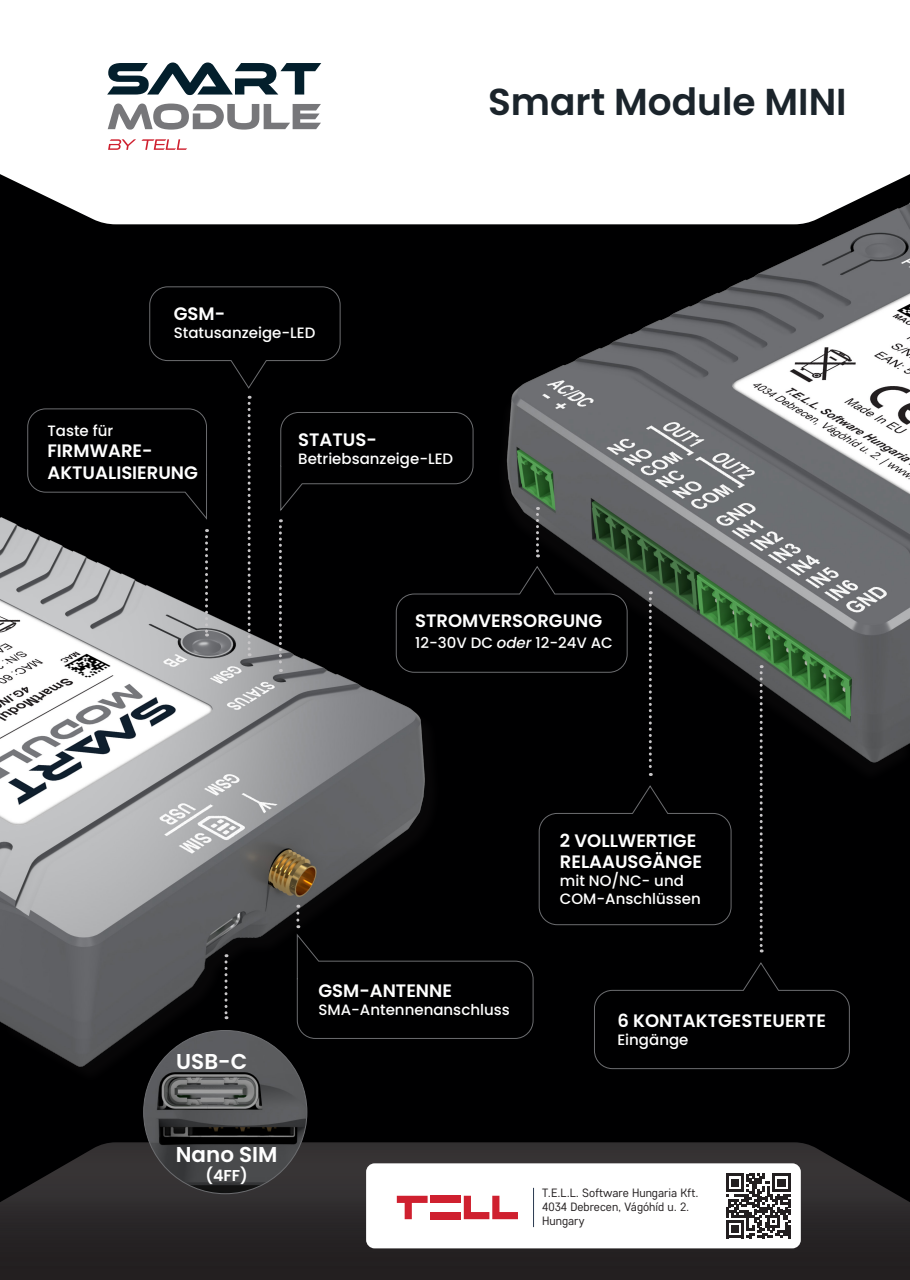
<style>
.page{position:relative;width:910px;height:1280px;background:#000001}
.page>*{position:absolute;margin:0;border:0;box-sizing:border-box;transform-origin:0 0}
.t1{font:600 37.5px "Poppins";color:#1b242b}
.t2{font:600 21.45px "Poppins";color:#fff}
.t3{font:600 18px/21.6px "Poppins";color:#fff}
.t4{font:600 15.75px "Poppins";color:#fff}
.t5{font:500 15px/18px "Poppins";color:#fff}
.t6{font:12px/14.4px "Core Sans D35";color:#231f20}
.s1{font-style:italic}
</style>
<div class="page">
<img style="left:488px;top:224px;width:422px;height:539px">
<div style="left:0;top:0;width:910px;height:224px;background:#fff"></div>
<svg style="left:0;top:1142px;width:910px;height:138px;background:#272426"></svg>
<img style="left:0;top:488px;width:301px;height:593px">
<svg style="left:205px;top:529px;width:3px;height:107px"></svg>
<svg style="left:225px;top:954px;width:3px;height:65px"></svg>
<svg style="left:248px;top:396px;width:3px;height:260px"></svg>
<svg style="left:279px;top:519px;width:3px;height:153px"></svg>
<img style="left:144px;top:1030px;width:163px;height:164px;border-radius:82px">
<div style="left:366px;top:1163px;width:435px;height:85px;background:#fff;border-radius:9px"></div>
<svg style="left:726px;top:1174px;width:64px;height:64px"></svg>
<hr style="left:533px;top:1188px;width:1px;height:39px;background:#2a3950">
<div style="left:430px;top:1212px;width:31px;height:7px;background:#cf202f"></div>
<div style="left:430px;top:1196px;width:31px;height:7px;background:#cf202f"></div>
<svg style="left:464px;top:1196px;width:54px;height:23px"></svg>
<svg style="left:397px;top:1196px;width:31px;height:23px"></svg>
<svg style="left:108px;top:139px;width:79px;height:11px"></svg>
<svg style="left:108px;top:104px;width:213px;height:26px;background:#b7b7b8"></svg>
<svg style="left:107px;top:63px;width:214px;height:32px;background:#7d8b92"></svg>
<svg style="left:536px;top:507px;width:3px;height:50px"></svg>
<svg style="left:27px;top:408px;width:180px;height:112px"></svg>
<svg style="left:280px;top:412px;width:194px;height:100px"></svg>
<svg style="left:149px;top:286px;width:192px;height:103px"></svg>
<svg style="left:296px;top:565px;width:554px;height:504px"></svg>
<h1 class="t1" style="left:488px;top:80px;width:360px">Smart Module MINI</h1>
<p class="t3" style="left:174px;top:303px;width:53px">GSM-</p>
<p class="t5" style="left:174px;top:324px;width:143px">Statusanzeige-LED</p>
<p class="t5" style="left:47px;top:421px;width:67px">Taste für</p>
<p class="t3" style="left:47px;top:440px;width:152px">FIRMWARE-<br>AKTUALISIERUNG</p>
<p class="t3" style="left:298px;top:428px;width:80px">STATUS-</p>
<p class="t5" style="left:298px;top:449px;width:156px">Betriebsanzeige-LED</p>
<p class="t3" style="left:415px;top:610px;width:189px">STROMVERSORGUNG</p>
<p class="t5" style="left:415px;top:634px;width:199px">12-30V DC <span class="s1">oder</span> 12-24V AC</p>
<h2 class="t2" style="left:176px;top:1049px;width:72px">USB-C</h2>
<h2 class="t2" style="left:176px;top:1142px;width:103px">Nano SIM</h2>
<p class="t4" style="left:206px;top:1166px;width:44px">(4FF)</p>
<p class="t3" style="left:318px;top:980px;width:135px">GSM-ANTENNE</p>
<p class="t5" style="left:318px;top:1001px;width:193px">SMA-Antennenanschluss</p>
<p class="t3" style="left:560px;top:830px;width:144px">2 VOLLWERTIGE<br>RELAAUSGÄNGE</p>
<p class="t5" style="left:560px;top:872px;width:142px">mit NO/NC- und<br>COM-Anschlüssen</p>
<p class="t3" style="left:617px;top:1010px;width:210px">6 KONTAKTGESTEUERTE</p>
<p class="t5" style="left:617px;top:1031px;width:73px">Eingänge</p>
<p class="t6" style="left:542px;top:1185px;width:158px">T.E.L.L. Software Hungaria Kft.<br>4034 Debrecen, Vágóhíd u. 2.<br>Hungary</p>
</div>
